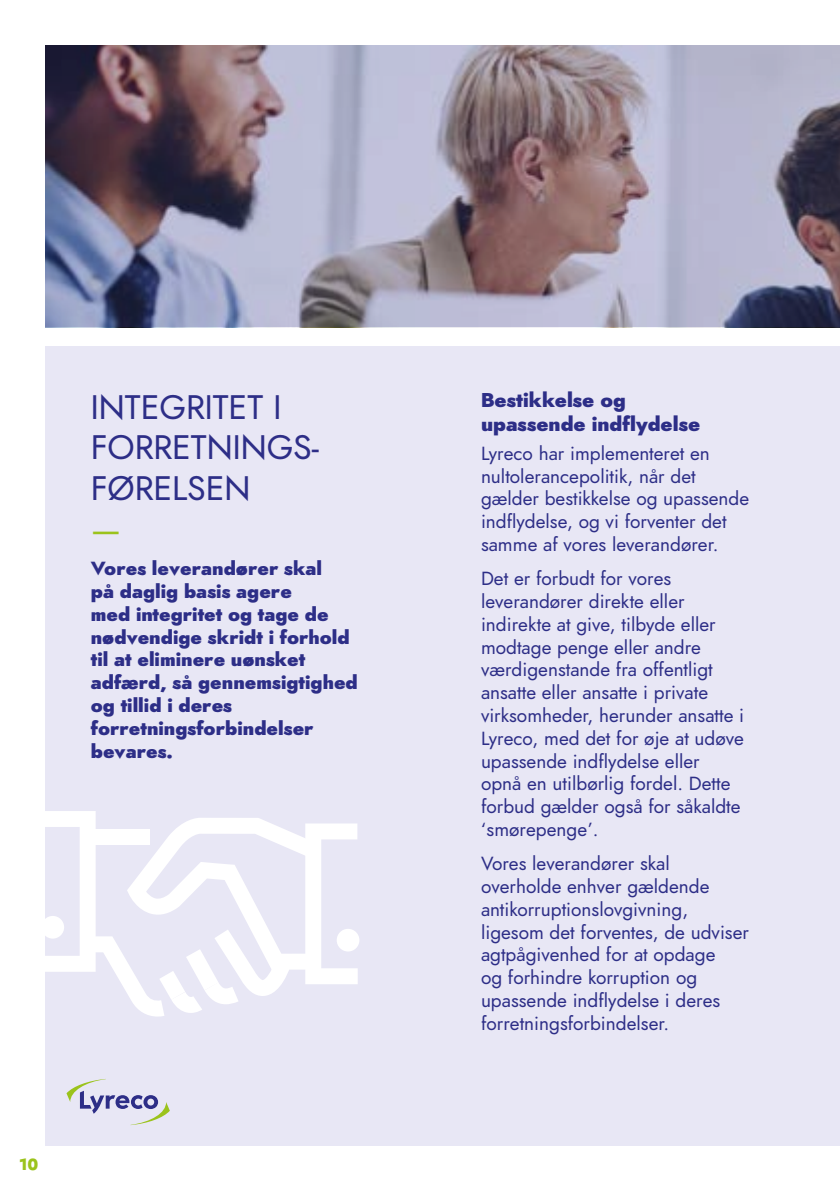
<style>
.page{position:relative;width:840px;height:1191px;background:#fff}
.page>*{position:absolute;margin:0;border:0;box-sizing:border-box;transform-origin:0 0}
.t1{font:34px/40.8px "Lyreco Renner V2";color:#2d2e87}
.t2{font:34px "Lyreco Renner V2";color:#9bc31c}
.t3{font:900 20px/24px "Lyreco Renner V2";color:#2d2e87}
.t4{font:19px/22.8px "Lyreco Renner V2";color:#2d2e87}
.t5{font:900 19px/22.8px "Lyreco Renner V2";color:#2d2e87}
.t6{font:900 16px "Lyreco Renner V2";color:#9bc31c}
</style>
<div class="page">
<div style="left:45px;top:346px;width:794px;height:799px;background:#e8e7f5"></div>
<svg style="left:45px;top:45px;width:794px;height:282px;background:#938b9d"></svg>
<svg style="left:45px;top:811px;width:312px;height:205px"></svg>
<div style="left:336px;top:928px;width:23px;height:23px;background:#fff;border-radius:50%"></div>
<div style="left:41px;top:916px;width:23px;height:22px;background:#fff;border-radius:50%"></div>
<svg style="left:66px;top:1078px;width:104px;height:47px"></svg>
<h1 class="t1" style="left:91px;top:386px;width:229px">INTEGRITET I<br>FORRETNINGS-<br>FØRELSEN</h1>
<h1 class="t2" style="left:91px;top:506px;width:32px">—</h1>
<p class="t5" style="left:91px;top:557px;width:268px">Vores leverandører skal<br>på daglig basis agere<br>med integritet og tage de nødvendige skridt i forhold til at eliminere uønsket adfærd, så gennemsigtighed og tillid i deres forretningsforbindelser bevares.</p>
<p class="t6" style="left:19px;top:1152px;width:21px">10</p>
<p class="t3" style="left:480px;top:388px;width:221px">Bestikkelse og upassende indflydelse</p>
<p class="t4" style="left:480px;top:442px;width:269px">Lyreco har implementeret en nultolerancepolitik, når det gælder bestikkelse og upassende indflydelse, og vi forventer det samme af vores leverandører.</p>
<p class="t4" style="left:480px;top:567px;width:264px">Det er forbudt for vores leverandører direkte eller indirekte at give, tilbyde eller modtage penge eller andre værdigenstande fra offentligt ansatte eller ansatte i private virksomheder, herunder ansatte i<br>Lyreco, med det for øje at udøve upassende indflydelse eller opnå en utilbørlig fordel. Dette forbud gælder også for såkaldte ‘smørepenge’.</p>
<p class="t4" style="left:480px;top:852px;width:269px">Vores leverandører skal overholde enhver gældende antikorruptionslovgivning, ligesom det forventes, de udviser agtpågivenhed for at opdage<br>og forhindre korruption og upassende indflydelse i deres forretningsforbindelser.</p>
</div>
